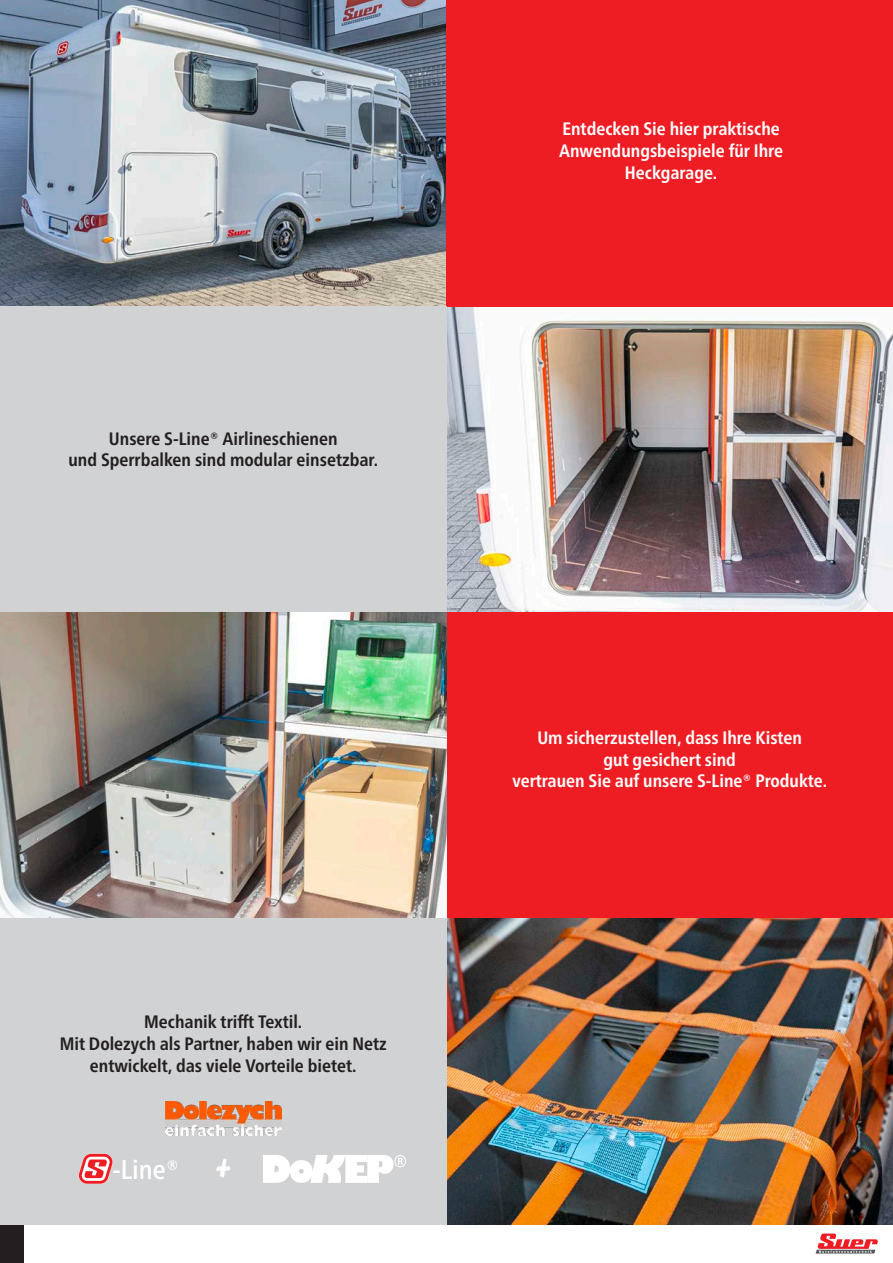
<style>
.page{position:relative;width:893px;height:1263px;background:#fff}
.page>*{position:absolute;margin:0;border:0;box-sizing:border-box;transform-origin:0 0}
.t1{font:60px "Elbrush";color:#fff}
.t2{font:500 condensed 27px "Frutiger Neue LTW1 G";color:#fff}
.t3{font:700 condensed 18px/21.6px "Frutiger Neue LTW1 G";color:#231f20;text-align:center}
.t4{font:700 condensed 18px/21.6px "Frutiger Neue LTW1 G";color:#fff}
</style>
<div class="page">
<div style="left:0;top:0;width:23px;height:1263px;background:#231f20"></div>
<img style="left:0;top:0;width:446px;height:306px">
<img style="left:446px;top:306px;width:447px;height:306px">
<div style="left:446px;top:612px;width:447px;height:306px;background:#ee1d23"></div>
<img style="left:446px;top:918px;width:447px;height:307px">
<div style="left:446px;top:0;width:447px;height:306px;background:#ee1d23"></div>
<div style="left:0;top:306px;width:446px;height:306px;background:#d1d2d4"></div>
<img style="left:0;top:612px;width:446px;height:306px">
<div style="left:0;top:918px;width:446px;height:307px;background:#d1d2d4"></div>
<svg style="left:816px;top:1233px;width:62px;height:20px"></svg>
<img style="left:263px;top:1156px;width:142px;height:26px">
<svg style="left:79px;top:1153px;width:34px;height:31px"></svg>
<img style="left:165px;top:1101px;width:116px;height:34px">
<p class="t3" style="left:68px;top:427px;width:311px">Unsere S-Line® Airlineschienen<br>und Sperrbalken sind modular einsetzbar.</p>
<p class="t3" style="left:60px;top:1011px;width:329px">Mechanik trifft Textil.<br>Mit Dolezych als Partner, haben wir ein Netz entwickelt, das viele Vorteile bietet.</p>
<p class="t2" style="left:112px;top:1153px;width:68px">-Line®</p>
<p class="t1" style="left:215px;top:1133px;width:17px">+</p>
<p class="t4" style="left:559px;top:118px;width:225px">Entdecken Sie hier praktische<br>Anwendungsbeispiele für Ihre</p>
<p class="t4" style="left:625px;top:161px;width:94px">Heckgarage.</p>
<p class="t4" style="left:512px;top:727px;width:316px;text-align:center">Um sicherzustellen, dass Ihre Kisten<br>gut gesichert sind<br>vertrauen Sie auf unsere S-Line® Produkte.</p>
</div>
